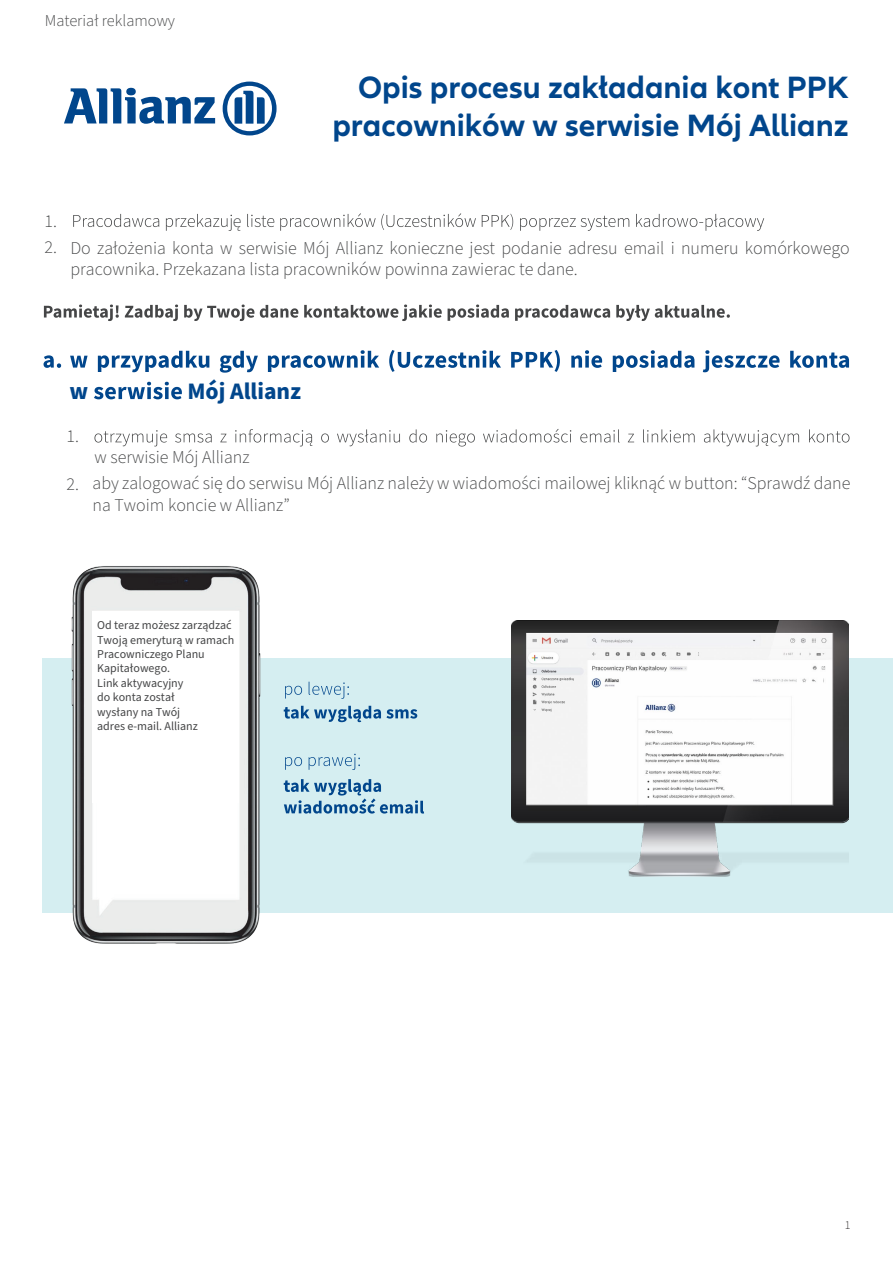
<style>
.page{position:relative;width:893px;height:1263px;background:#fff}
.page>*{position:absolute;margin:0;border:0;box-sizing:border-box;transform-origin:0 0}
.t1{font:700 31.95px/38.4px "Allianz Neo";color:#01468c;text-align:right}
.t2{font:700 24px "Source Sans Pro";color:#01468c}
.t3{font:700 23.7px "Source Sans Pro";color:#01468c}
.t4{font:300 18px/21.6px "Source Sans Pro";color:#454647}
.t5{font:300 16.5px "Source Sans Pro";color:#454647}
.t6{font:12px/14.4px "Source Sans Pro";color:#454647}
.t7{font:300 12px "Source Sans Pro";color:#231f20}
</style>
<div class="page">
<svg style="left:44px;top:304px;width:686px;height:17px"></svg>
<svg style="left:44px;top:355px;width:17px;height:13px"></svg>
<svg style="left:70px;top:350px;width:779px;height:23px"></svg>
<svg style="left:94px;top:382px;width:88px;height:17px"></svg>
<svg style="left:94px;top:429px;width:755px;height:17px"></svg>
<div style="left:43px;top:658px;width:850px;height:255px;background:#d5eef1"></div>
<svg style="left:285px;top:682px;width:64px;height:17px"></svg>
<svg style="left:284px;top:706px;width:133px;height:16px"></svg>
<svg style="left:285px;top:754px;width:75px;height:16px"></svg>
<svg style="left:284px;top:779px;width:140px;height:34px"></svg>
<img style="left:71px;top:566px;width:190px;height:378px">
<svg style="left:73px;top:213px;width:691px;height:18px"></svg>
<svg style="left:64px;top:88px;width:151px;height:36px"></svg>
<svg style="left:223px;top:82px;width:54px;height:53px"></svg>
<img style="left:511px;top:620px;width:337px;height:256px">
<div style="left:93px;top:611px;width:146px;height:192px;background:#fff"></div>
<p class="t5" style="left:45px;top:9px;width:132px">Materiał reklamowy</p>
<h1 class="t1" style="left:332px;top:69px;width:518px">Opis procesu zakładania kont PPK pracowników w serwisie Mój Allianz</h1>
<p class="t4" style="left:44px;top:211px;width:14px">1.</p>
<p class="t4" style="left:233px;top:211px;width:10px">ę</p>
<p class="t4" style="left:70px;top:237px;width:781px;text-indent:-26px">2. Do założenia konta w serwisie Mój Allianz konieczne jest podanie adresu email i numeru komórkowego pracownika. Przekazana lista pracowników powinna zawierac te dane.</p>
<h3 class="t3" style="left:187px;top:375px;width:115px">Mój Allianz</h3>
<h2 class="t2" style="left:70px;top:375px;width:20px">w</h2>
<p class="t4" style="left:67px;top:426px;width:14px">1.</p>
<p class="t4" style="left:67px;top:474px;width:14px">2.</p>
<p class="t4" style="left:95px;top:447px;width:157px">w serwisie Mój Allianz</p>
<p class="t4" style="left:93px;top:473px;width:759px">aby zalogować się do serwisu Mój Allianz należy w wiadomości mailowej kliknąć w button: “Sprawdź dane na Twoim koncie w Allianz”</p>
<p class="t6" style="left:97px;top:618px;width:139px">Od teraz możesz zarządzać<br>Twoją emeryturą w ramach<br>Pracowniczego Planu<br>Kapitałowego.<br>Link aktywacyjny<br>do konta został<br>wysłany na Twój<br>adres e-mail. Allianz</p>
<p class="t7" style="left:845px;top:1217px;width:7px">1</p>
</div>
